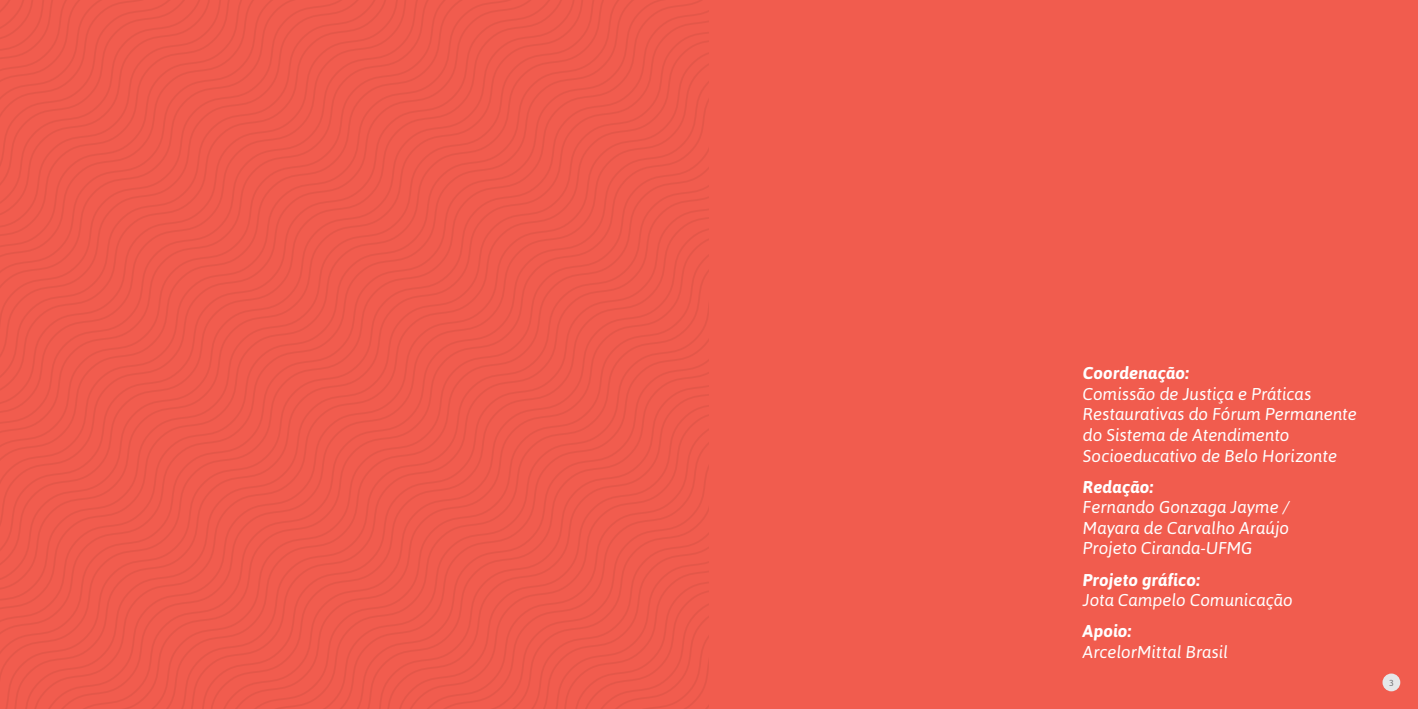
<style>
.page{position:relative;width:1418px;height:709px;background:#fff}
.page>*{position:absolute;margin:0;border:0;box-sizing:border-box;transform-origin:0 0}
.t1{font:italic 17.12px/20.5px "Asap";letter-spacing:-.005em;color:#fff}
.t2{font:italic 700 17.12px "Asap";letter-spacing:.005em;color:#fff}
.t3{font:8.75px "Asap";color:#6d6e71}
</style>
<div class="page">
<div style="left:0;top:0;width:1417px;height:709px;background:#f15c4e"></div>
<svg style="left:7px;top:2px;width:688px;height:700px"></svg>
<svg style="left:0;top:0;width:677px;height:685px"></svg>
<svg style="left:0;top:0;width:660px;height:667px"></svg>
<svg style="left:0;top:0;width:643px;height:650px"></svg>
<svg style="left:0;top:0;width:625px;height:633px"></svg>
<svg style="left:0;top:0;width:608px;height:615px"></svg>
<svg style="left:0;top:0;width:591px;height:598px"></svg>
<svg style="left:0;top:0;width:573px;height:581px"></svg>
<svg style="left:0;top:0;width:556px;height:564px"></svg>
<svg style="left:0;top:0;width:539px;height:546px"></svg>
<svg style="left:0;top:0;width:522px;height:529px"></svg>
<svg style="left:0;top:0;width:504px;height:512px"></svg>
<svg style="left:0;top:0;width:487px;height:494px"></svg>
<svg style="left:0;top:0;width:470px;height:477px"></svg>
<svg style="left:0;top:0;width:452px;height:460px"></svg>
<svg style="left:0;top:0;width:435px;height:443px"></svg>
<svg style="left:0;top:0;width:418px;height:425px"></svg>
<svg style="left:0;top:0;width:401px;height:408px"></svg>
<svg style="left:0;top:0;width:383px;height:391px"></svg>
<svg style="left:0;top:0;width:17px;height:24px"></svg>
<div style="left:1382px;top:673px;width:18px;height:18px;background:#e6e7e8;border-radius:50%"></div>
<p class="t2" style="left:1082px;top:363px;width:107px">Coordenação:</p>
<p class="t1" style="left:1082px;top:383px;width:275px">Comissão de Justiça e Práticas<br>Restaurativas do Fórum Permanente do Sistema de Atendimento<br>Socioeducativo de Belo Horizonte</p>
<p class="t2" style="left:1082px;top:477px;width:72px">Redação:</p>
<p class="t1" style="left:1082px;top:497px;width:208px;text-align:justify">Fernando Gonzaga Jayme / Mayara de Carvalho Araújo Projeto Ciranda-UFMG</p>
<p class="t2" style="left:1082px;top:569px;width:118px">Projeto gráfico:</p>
<p class="t1" style="left:1082px;top:590px;width:211px">Jota Campelo Comunicação</p>
<p class="t2" style="left:1082px;top:621px;width:50px">Apoio:</p>
<p class="t1" style="left:1082px;top:641px;width:147px">ArcelorMittal Brasil</p>
<p class="t3" style="left:1388px;top:677px;width:6px">3</p>
</div>
